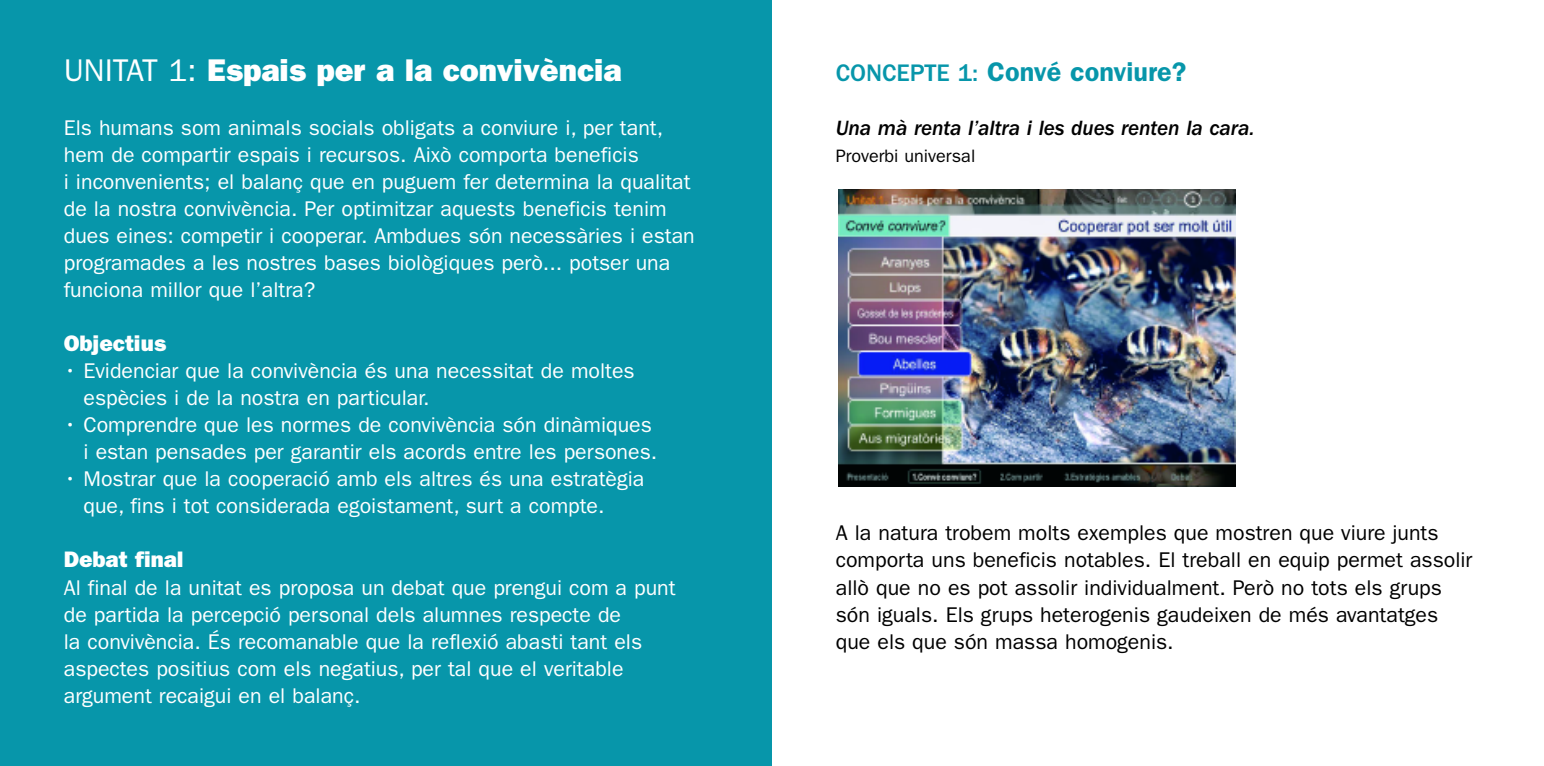
<style>
.page{position:relative;width:1544px;height:766px;background:#fff}
.page>*{position:absolute;margin:0;border:0;box-sizing:border-box;transform-origin:0 0}
.t1{font:800 31.5px "Franklin Gothic";color:#fff}
.t2{font:600 27px "Franklin Gothic";color:#0796aa}
.t3{font:800 22.5px "Franklin Gothic";color:#fff}
.t4{font:21.38px/27px "Franklin Gothic";color:#fff}
.t5{font:21.38px/27px "Franklin Gothic";color:#000}
.t6{font:italic 500 21.38px "Franklin Gothic";letter-spacing:-.005em;color:#000}
.t7{font:18px "Franklin Gothic";color:#000}
.s1{font-weight:400}
.s2{font-weight:500;font-size:24.75px}
</style>
<div class="page">
<div style="left:0;top:0;width:772px;height:765px;background:#0796aa"></div>
<img style="left:838px;top:189px;width:397px;height:297px">
<h1 class="t1" style="left:64px;top:59px;width:559px"><span class="s1">UNITAT 1:</span> Espais per a la convivència</h1>
<p class="t4" style="left:64px;top:116px;width:632px">Els humans som animals socials obligats a conviure i, per tant, hem de compartir espais i recursos. Això comporta beneficis<br>i inconvenients; el balanç que en puguem fer determina la qualitat de la nostra convivència. Per optimitzar aquests beneficis tenim dues eines: competir i cooperar. Ambdues són necessàries i estan programades a les nostres bases biològiques però... potser una funciona millor que l’altra?</p>
<p class="t3" style="left:64px;top:336px;width:104px">Objectius</p>
<p class="t4" style="left:83px;top:359px;width:553px;text-indent:-20px">• Evidenciar que la convivència és una necessitat de moltes espècies i de la nostra en particular.</p>
<p class="t4" style="left:64px;top:413px;width:595px;text-align:right">• Comprendre que les normes de convivència són dinàmiques i estan pensades per garantir els acords entre les persones.</p>
<p class="t4" style="left:83px;top:467px;width:562px;text-indent:-20px">• Mostrar que la cooperació amb els altres és una estratègia que, fins i tot considerada egoistament, surt a compte.</p>
<p class="t3" style="left:64px;top:552px;width:121px">Debat final</p>
<p class="t4" style="left:64px;top:575px;width:613px">Al final de la unitat es proposa un debat que prengui com a punt de partida la percepció personal dels alumnes respecte de<br>la convivència. És recomanable que la reflexió abasti tant els aspectes positius com els negatius, per tal que el veritable argument recaigui en el balanç.</p>
<p class="t2" style="left:836px;top:62px;width:352px"><span class="s2">CONCEPTE 1:</span> Convé conviure?</p>
<p class="t6" style="left:836px;top:121px;width:420px">Una mà renta l’altra i les dues renten la cara.</p>
<p class="t7" style="left:836px;top:150px;width:141px">Proverbi universal</p>
<p class="t5" style="left:836px;top:521px;width:638px">A la natura trobem molts exemples que mostren que viure junts comporta uns beneficis notables. El treball en equip permet assolir allò que no es pot assolir individualment. Però no tots els grups són iguals. Els grups heterogenis gaudeixen de més avantatges que els que són massa homogenis.</p>
</div>
